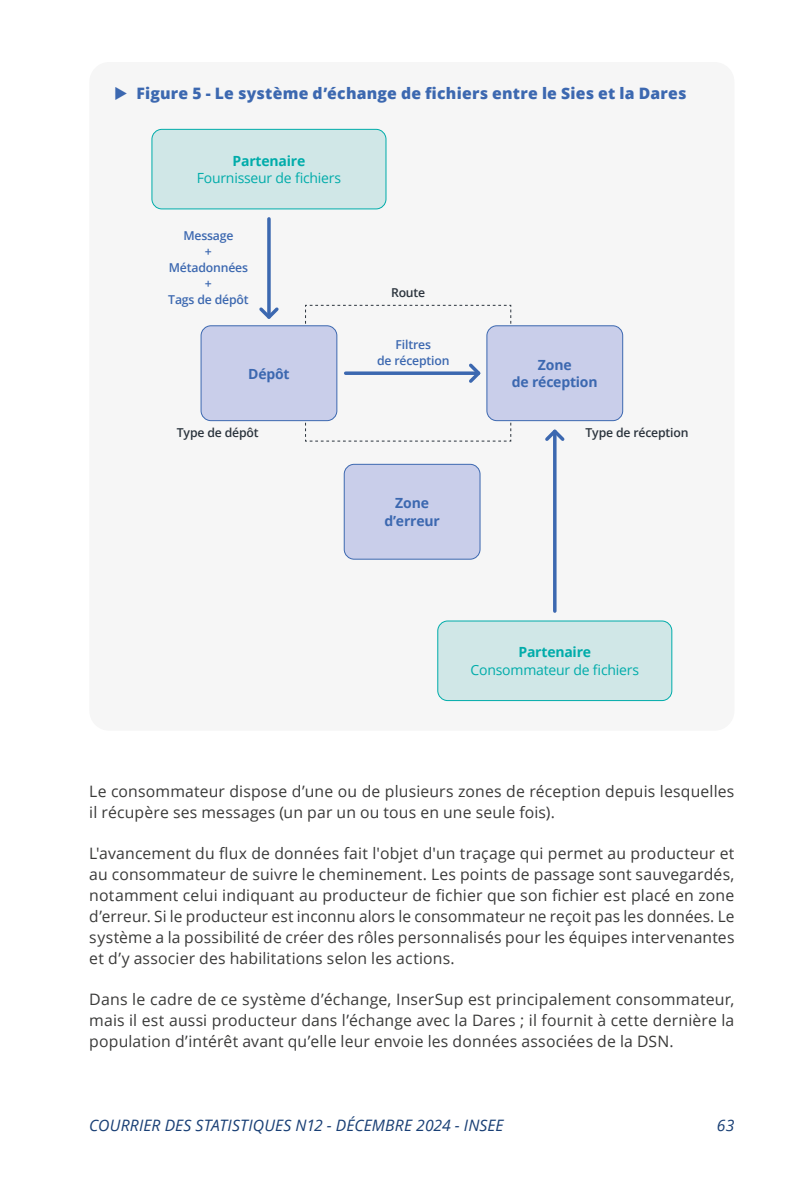
<style>
.page{position:relative;width:794px;height:1191px;background:#fff}
.page>*{position:absolute;margin:0;border:0;box-sizing:border-box;transform-origin:0 0}
.t1{font:15.75px/21px "Open Sans";letter-spacing:.01em;color:#3a3a39;text-align:justify}
.t2{font:800 15.75px "Open Sans";letter-spacing:.015em;color:#3c68b0}
.t3{font:italic 15.75px "Open Sans";letter-spacing:.01em;color:#193f75}
.t4{font:14px "Open Sans";letter-spacing:-.015em;color:#00acaa}
.t5{font:700 14px/17.5px "Open Sans";letter-spacing:-.015em;color:#3c68b0;text-align:center}
.t6{font:700 14px "Open Sans";letter-spacing:-.015em;color:#00acaa}
.t7{font:600 12.25px/15.8px "Open Sans";letter-spacing:-.015em;color:#3c68b0;text-align:center}
.t8{font:600 12.25px "Open Sans";letter-spacing:-.015em;color:#2b343d}
</style>
<div class="page">
<div style="left:89px;top:62px;width:645px;height:668px;background:#f6f6f6;border-radius:20px"></div>
<div style="left:152px;top:129px;width:234px;height:80px;background:#d0e7e7;border-radius:10px"></div>
<div style="left:152px;top:129px;width:234px;height:80px;border:1px solid #00acaa;border-radius:10px"></div>
<svg style="left:267px;top:219px;width:4px;height:85px"></svg>
<svg style="left:259px;top:304px;width:20px;height:15px"></svg>
<div style="left:201px;top:326px;width:136px;height:94px;background:#c9ceea;border-radius:10px"></div>
<div style="left:201px;top:325px;width:136px;height:96px;border:1px solid #3c68b0;border-radius:10px"></div>
<div style="left:487px;top:326px;width:135px;height:94px;background:#c9ceea;border-radius:10px"></div>
<div style="left:486px;top:325px;width:137px;height:96px;border:1px solid #3c68b0;border-radius:10px"></div>
<svg style="left:305px;top:305px;width:206px;height:137px"></svg>
<div style="left:438px;top:621px;width:234px;height:79px;background:#d0e7e7;border-radius:10px"></div>
<div style="left:437px;top:620px;width:235px;height:81px;border:1px solid #00acaa;border-radius:10px"></div>
<hr style="left:553px;top:431px;width:3px;height:180px;background:#3c68b0">
<svg style="left:545px;top:429px;width:20px;height:15px"></svg>
<div style="left:344px;top:464px;width:136px;height:95px;background:#c9ceea;border-radius:10px"></div>
<div style="left:344px;top:464px;width:136px;height:95px;border:1px solid #3c68b0;border-radius:10px"></div>
<p class="t2" style="left:136px;top:81px;width:551px">Figure 5 - Le système d’échange de fichiers entre le Sies et la Dares</p>
<p class="t6" style="left:233px;top:151px;width:74px">Partenaire</p>
<p class="t4" style="left:197px;top:169px;width:146px">Fournisseur de fichiers</p>
<p class="t7" style="left:168px;top:228px;width:82px">Message<br>+<br>Métadonnées +<br>Tags de dépôt</p>
<p class="t8" style="left:391px;top:284px;width:36px">Route</p>
<p class="t7" style="left:377px;top:336px;width:74px">Filtres<br>de réception</p>
<p class="t5" style="left:248px;top:364px;width:43px">Dépôt</p>
<p class="t5" style="left:512px;top:356px;width:87px">Zone<br>de réception</p>
<p class="t8" style="left:177px;top:424px;width:83px">Type de dépôt</p>
<p class="t8" style="left:585px;top:424px;width:104px">Type de réception</p>
<p class="t5" style="left:384px;top:494px;width:57px">Zone d’erreur</p>
<p class="t6" style="left:518px;top:642px;width:74px">Partenaire</p>
<p class="t4" style="left:470px;top:660px;width:170px">Consommateur de fichiers</p>
<p class="t1" style="left:89px;top:780px;width:646px">Le consommateur dispose d’une ou de plusieurs zones de réception depuis lesquelles il récupère ses messages (un par un ou tous en une seule fois).</p>
<p class="t1" style="left:89px;top:842px;width:646px">L'avancement du flux de données fait l'objet d'un traçage qui permet au producteur et au consommateur de suivre le cheminement. Les points de passage sont sauvegardés, notamment celui indiquant au producteur de fichier que son fichier est placé en zone d’erreur. Si le producteur est inconnu alors le consommateur ne reçoit pas les données. Le système a la possibilité de créer des rôles personnalisés pour les équipes intervenantes et d’y associer des habilitations selon les actions.</p>
<p class="t1" style="left:89px;top:988px;width:646px">Dans le cadre de ce système d’échange, InserSup est principalement consommateur, mais il est aussi producteur dans l’échange avec la Dares ; il fournit à cette dernière la population d’intérêt avant qu’elle leur envoie les données associées de la DSN.</p>
<p class="t3" style="left:89px;top:1114px;width:416px">COURRIER DES STATISTIQUES N12 - DÉCEMBRE 2024 - INSEE</p>
<p class="t3" style="left:717px;top:1114px;width:19px">63</p>
</div>
